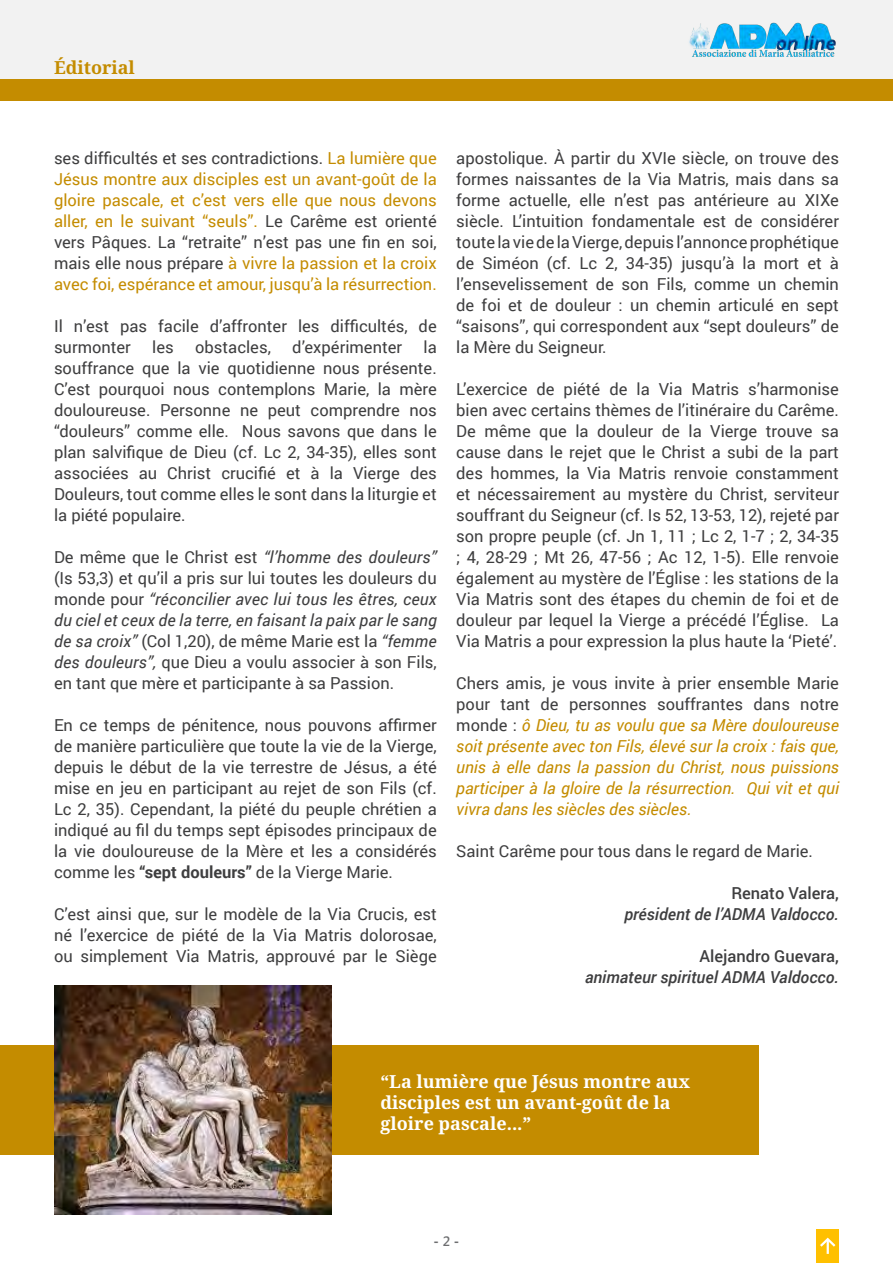
<style>
.page{position:relative;width:893px;height:1263px;background:#fff}
.page>*{position:absolute;margin:0;border:0;box-sizing:border-box;transform-origin:0 0}
.t1{font:700 18px/21px "Noto Serif";color:#fff}
.t2{font:700 18px "Noto Serif";color:#c48c00}
.t3{font:16.5px/21px "Roboto";color:#3e3e3f;text-align:justify}
.t4{font:16.5px/21px "Roboto";color:#c48c00;text-align:justify}
.t5{font:italic 16.5px/21px "Roboto";color:#c48c00;text-align:justify}
.t6{font:italic 500 16.5px "Roboto";color:#3e3e3f}
.t7{font:500 16.5px "Roboto";color:#3e3e3f}
.t8{font:700 13.5px "Segoe UI";color:#6d6e70}
.s1{color:#3e3e3f}
.s2{font-style:italic}
.s3{font-weight:700}
.s4{font-style:normal;color:#3e3e3f}
.s5{font-weight:600}
</style>
<div class="page">
<div style="left:0;top:0;width:893px;height:80px;background:#f2f2f2"></div>
<img style="left:689px;top:22px;width:147px;height:35px">
<div style="left:816px;top:1229px;width:23px;height:34px;background:#ffc000"></div>
<svg style="left:820px;top:1237px;width:16px;height:17px"></svg>
<div style="left:0;top:80px;width:893px;height:20px;background:#c48c00"></div>
<div style="left:0;top:1046px;width:758px;height:109px;background:#c48c00"></div>
<img style="left:54px;top:985px;width:278px;height:230px">
<p class="t2" style="left:54px;top:54px;width:82px">Éditorial</p>
<p class="t4" style="left:54px;top:147px;width:384px"><span class="s1">ses difficultés et ses contradictions.</span> La lumière que Jésus montre aux disciples est un avant-goût de la gloire pascale, et c’est vers elle que nous devons aller, en le suivant “seuls”. <span class="s1">Le Carême est orienté vers Pâques. La “retraite” n’est pas une fin en soi, mais elle nous prépare</span> à vivre la passion et la croix avec foi, espérance et amour, jusqu’à la résurrection.</p>
<p class="t3" style="left:54px;top:315px;width:384px">Il n’est pas facile d’affronter les difficultés, de surmonter</p>
<p class="t3" style="left:54px;top:336px;width:384px;text-indent:369px">la souffrance que la vie quotidienne nous présente.<br>C’est pourquoi nous contemplons Marie, la mère douloureuse. Personne ne peut comprendre nos “douleurs” comme elle. Nous savons que dans le plan salvifique de Dieu (cf. Lc 2, 34-35), elles sont associées au Christ crucifié et à la Vierge des Douleurs, tout comme elles le sont dans la liturgie et la piété populaire.</p>
<p class="t3" style="left:54px;top:546px;width:384px">De même que le Christ est <span class="s2">“l’homme des douleurs” </span>(Is 53,3) et qu’il a pris sur lui toutes les douleurs du monde pour <span class="s2">“réconcilier avec lui tous les êtres, ceux du ciel et ceux de la terre, en faisant la paix par le sang de sa croix”</span> (Col 1,20), de même Marie est la <span class="s2">“femme des douleurs”,</span> que Dieu a voulu associer à son Fils, en tant que mère et participante à sa Passion.</p>
<p class="t3" style="left:54px;top:714px;width:384px">En ce temps de pénitence, nous pouvons affirmer de manière particulière que toute la vie de la Vierge, depuis le début de la vie terrestre de Jésus, a été mise en jeu en participant au rejet de son Fils (cf.<br>Lc 2, 35). Cependant, la piété du peuple chrétien a indiqué au fil du temps sept épisodes principaux de la vie douloureuse de la Mère et les a considérés comme les <span class="s3">“sept douleurs”</span> de la Vierge Marie.</p>
<p class="t3" style="left:54px;top:903px;width:384px">C’est ainsi que, sur le modèle de la Via Crucis, est né l’exercice de piété de la Via Matris dolorosae, ou simplement Via Matris, approuvé par le Siège</p>
<p class="t3" style="left:152px;top:336px;width:23px">les</p>
<p class="t3" style="left:195px;top:336px;width:77px">obstacles,</p>
<p class="t3" style="left:292px;top:336px;width:111px">d’expérimenter</p>
<p class="t3" style="left:456px;top:147px;width:384px">apostolique. À partir du XVIe siècle, on trouve des formes naissantes de la Via Matris, mais dans sa forme actuelle, elle n’est pas antérieure au XIXe siècle. L’intuition fondamentale est de considérer toute la vie de la Vierge, depuis l’annonce prophétique de Siméon (cf. Lc 2, 34-35) jusqu’à la mort et à l’ensevelissement de son Fils, comme un chemin de foi et de douleur : un chemin articulé en sept “saisons”, qui correspondent aux “sept douleurs” de la Mère du Seigneur.</p>
<p class="t3" style="left:456px;top:378px;width:384px">L’exercice de piété de la Via Matris s’harmonise bien avec certains thèmes de l’itinéraire du Carême.<br>De même que la douleur de la Vierge trouve sa cause dans le rejet que le Christ a subi de la part des hommes, la Via Matris renvoie constamment et nécessairement au mystère du Christ, serviteur souffrant du Seigneur (cf. Is 52, 13-53, 12), rejeté par son propre peuple (cf. Jn 1, 11 ; Lc 2, 1-7 ; 2, 34-35 ; 4, 28-29 ; Mt 26, 47-56 ; Ac 12, 1-5). Elle renvoie également au mystère de l’Église : les stations de la Via Matris sont des étapes du chemin de foi et de douleur par lequel la Vierge a précédé l’Église. La Via Matris a pour expression la plus haute la ‘Pieté’.</p>
<p class="t5" style="left:456px;top:672px;width:384px"><span class="s4">Chers amis, je vous invite à prier ensemble Marie pour tant de personnes souffrantes dans notre monde :</span> ô Dieu, tu as voulu que sa Mère douloureuse soit présente avec ton Fils, élevé sur la croix : fais que, unis à elle dans la passion du Christ, nous puissions participer à la gloire de la résurrection. Qui vit et qui vivra dans les siècles des siècles.</p>
<p class="t3" style="left:456px;top:840px;width:358px">Saint Carême pour tous dans le regard de Marie.</p>
<p class="t7" style="left:731px;top:881px;width:109px">Renato Valera,</p>
<p class="t6" style="left:624px;top:902px;width:216px">président de l’ADMA Valdocco.</p>
<p class="t7" style="left:699px;top:944px;width:141px">Alejandro Guevara,</p>
<p class="t6" style="left:585px;top:965px;width:255px">animateur spirituel ADMA Valdocco.</p>
<p class="t1" style="left:380px;top:1070px;width:311px">“La lumière que Jésus montre aux disciples est un avant-goût de la gloire pascale...”</p>
<p class="t8" style="left:434px;top:1229px;width:27px">- <span class="s5">2</span> -</p>
</div>
